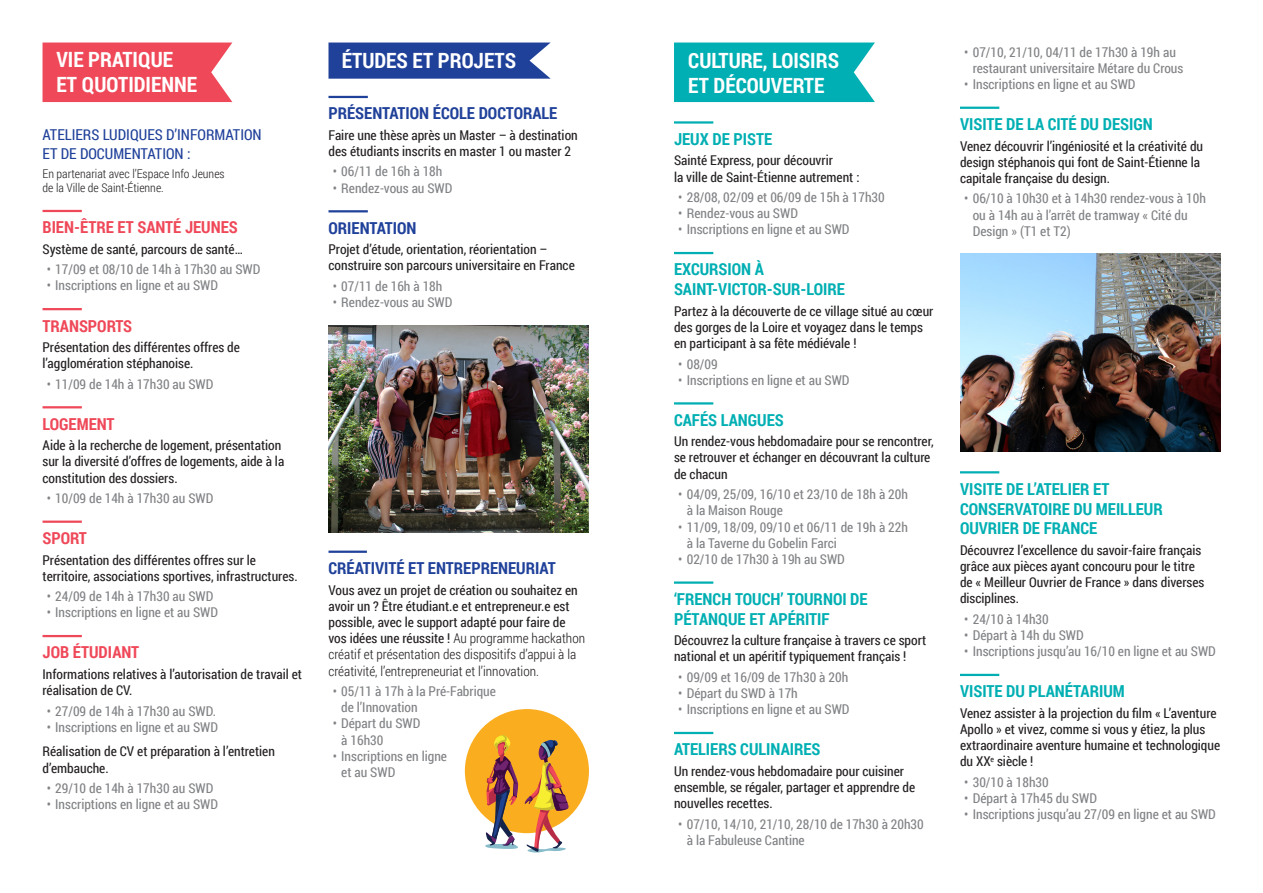
<style>
.page{position:relative;width:1263px;height:893px;background:#fff}
.page>*{position:absolute;margin:0;border:0;box-sizing:border-box;transform-origin:0 0}
.t1{font:700 21px/25.2px "Roboto Condensed";color:#fff}
.Titre{font:700 16.5px/19.8px "Roboto Condensed";color:#00afb3}
.Titre-2{font:700 16.5px "Roboto Condensed";color:#20419a}
.Titre-3{font:700 16.5px "Roboto Condensed";color:#ef4858}
.t2{font:15px/19.5px "Roboto Condensed";color:#20419a}
.Courant{font:13.5px/16.2px "Roboto Condensed";color:#231f20}
.t3{font:13.5px/16.2px "Roboto Condensed";color:#808285}
.Courant-2{font:300 12px/14.4px "Roboto Condensed";color:#231f20}
.s1{font-weight:300}
</style>
<div class="page">
<div style="left:465px;top:709px;width:124px;height:124px;background:#faad1e;border-radius:50%"></div>
<hr style="left:43px;top:210px;width:39px;height:2px;background:#ef4858">
<hr style="left:43px;top:308px;width:39px;height:2px;background:#ef4858">
<hr style="left:43px;top:406px;width:39px;height:2px;background:#ef4858">
<hr style="left:43px;top:521px;width:39px;height:2px;background:#ef4858">
<hr style="left:43px;top:635px;width:39px;height:2px;background:#ef4858">
<div style="left:43px;top:43px;width:189px;height:59px;background:#ef4858"></div>
<div style="left:674px;top:43px;width:201px;height:59px;background:#00afb3"></div>
<svg style="left:328px;top:43px;width:223px;height:36px;background:#2d4ca0"></svg>
<hr style="left:960px;top:107px;width:39px;height:2px;background:#00afb3">
<hr style="left:960px;top:471px;width:39px;height:2px;background:#00afb3">
<hr style="left:960px;top:674px;width:39px;height:2px;background:#00afb3">
<hr style="left:328px;top:96px;width:40px;height:2px;background:#20419a">
<hr style="left:328px;top:210px;width:40px;height:2px;background:#20419a">
<img style="left:328px;top:325px;width:261px;height:208px">
<img style="left:960px;top:253px;width:260px;height:198px">
<hr style="left:674px;top:121px;width:39px;height:3px;background:#00afb3">
<hr style="left:674px;top:252px;width:39px;height:2px;background:#00afb3">
<hr style="left:674px;top:402px;width:39px;height:3px;background:#00afb3">
<hr style="left:674px;top:581px;width:39px;height:3px;background:#00afb3">
<hr style="left:674px;top:732px;width:39px;height:2px;background:#00afb3">
<svg style="left:483px;top:735px;width:90px;height:118px"></svg>
<hr style="left:328px;top:551px;width:39px;height:2px;background:#20419a">
<p class="t1" style="left:342px;top:47px;width:176px">ÉTUDES ET PROJETS</p>
<p class="t3" style="left:973px;top:43px;width:212px;text-indent:-9px">• 07/10, 21/10, 04/11 de 17h30 à 19h au restaurant universitaire Métare du Crous</p>
<p class="t3" style="left:964px;top:76px;width:173px">• Inscriptions en ligne et au SWD</p>
<p class="Titre" style="left:960px;top:114px;width:194px">VISITE DE LA CITÉ DU DESIGN</p>
<p class="Courant" style="left:960px;top:137px;width:245px">Venez découvrir l’ingéniosité et la créativité du design stéphanois qui font de Saint-Étienne la capitale française du design.</p>
<p class="t3" style="left:973px;top:190px;width:235px;text-indent:-9px">• 06/10 à 10h30 et à 14h30 rendez-vous à 10h ou à 14h au à l’arrêt de tramway « Cité du<br>Design » (T1 et T2)</p>
<p class="t1" style="left:56px;top:46px;width:142px">VIE PRATIQUE<br>ET QUOTIDIENNE</p>
<p class="t1" style="left:688px;top:47px;width:152px">CULTURE, LOISIRS<br>ET DÉCOUVERTE</p>
<p class="Titre-2" style="left:328px;top:102px;width:230px">PRÉSENTATION ÉCOLE DOCTORALE</p>
<p class="Courant" style="left:328px;top:126px;width:251px">Faire une thèse après un Master – à destination des étudiants inscrits en master 1 ou master 2</p>
<p class="t3" style="left:333px;top:163px;width:111px">• 06/11 de 16h à 18h</p>
<p class="t3" style="left:333px;top:179px;width:121px">• Rendez-vous au SWD</p>
<p class="Titre-2" style="left:328px;top:216px;width:90px">ORIENTATION</p>
<p class="Courant" style="left:328px;top:241px;width:248px">Projet d’étude, orientation, réorientation – construire son parcours universitaire en France</p>
<p class="t3" style="left:333px;top:277px;width:111px">• 07/11 de 16h à 18h</p>
<p class="t3" style="left:333px;top:294px;width:121px">• Rendez-vous au SWD</p>
<p class="t2" style="left:43px;top:124px;width:221px">ATELIERS LUDIQUES D’INFORMATION<br>ET DE DOCUMENTATION :</p>
<p class="Courant-2" style="left:43px;top:166px;width:184px">En partenariat avec l’Espace Info Jeunes de la Ville de Saint-Étienne.</p>
<p class="Titre-3" style="left:43px;top:216px;width:197px">BIEN-ÊTRE ET SANTÉ JEUNES</p>
<p class="Courant" style="left:43px;top:240px;width:202px">Système de santé, parcours de santé…</p>
<p class="t3" style="left:47px;top:261px;width:215px">• 17/09 et 08/10 de 14h à 17h30 au SWD</p>
<p class="t3" style="left:47px;top:277px;width:173px">• Inscriptions en ligne et au SWD</p>
<p class="Titre-3" style="left:43px;top:314px;width:91px">TRANSPORTS</p>
<p class="Courant" style="left:43px;top:339px;width:199px">Présentation des différentes offres de l’agglomération stéphanoise.</p>
<p class="t3" style="left:47px;top:375px;width:168px">• 11/09 de 14h à 17h30 au SWD</p>
<p class="Titre-3" style="left:43px;top:412px;width:74px">LOGEMENT</p>
<p class="Courant" style="left:43px;top:437px;width:243px">Aide à la recherche de logement, présentation sur la diversité d’offres de logements, aide à la constitution des dossiers.</p>
<p class="t3" style="left:47px;top:490px;width:168px">• 10/09 de 14h à 17h30 au SWD</p>
<p class="Titre-3" style="left:43px;top:527px;width:46px">SPORT</p>
<p class="Courant" style="left:43px;top:551px;width:257px">Présentation des différentes offres sur le territoire, associations sportives, infrastructures.</p>
<p class="t3" style="left:47px;top:588px;width:168px">• 24/09 de 14h à 17h30 au SWD</p>
<p class="t3" style="left:47px;top:604px;width:173px">• Inscriptions en ligne et au SWD</p>
<p class="Titre-3" style="left:43px;top:641px;width:98px">JOB ÉTUDIANT</p>
<p class="Courant" style="left:43px;top:665px;width:261px">Informations relatives à l’autorisation de travail et réalisation de CV.</p>
<p class="t3" style="left:47px;top:702px;width:171px">• 27/09 de 14h à 17h30 au SWD.</p>
<p class="t3" style="left:47px;top:718px;width:173px">• Inscriptions en ligne et au SWD</p>
<p class="Courant" style="left:43px;top:743px;width:234px">Réalisation de CV et préparation à l’entretien d’embauche.</p>
<p class="t3" style="left:47px;top:780px;width:168px">• 29/10 de 14h à 17h30 au SWD</p>
<p class="t3" style="left:47px;top:796px;width:173px">• Inscriptions en ligne et au SWD</p>
<p class="Titre" style="left:674px;top:128px;width:100px">JEUX DE PISTE</p>
<p class="Courant" style="left:674px;top:152px;width:187px">Sainté Express, pour découvrir<br>la ville de Saint-Étienne autrement :</p>
<p class="t3" style="left:678px;top:189px;width:208px">• 28/08, 02/09 et 06/09 de 15h à 17h30</p>
<p class="t3" style="left:678px;top:205px;width:121px">• Rendez-vous au SWD</p>
<p class="t3" style="left:678px;top:221px;width:173px">• Inscriptions en ligne et au SWD</p>
<p class="Titre" style="left:674px;top:259px;width:172px">EXCURSION À<br>SAINT-VICTOR-SUR-LOIRE</p>
<p class="Courant" style="left:674px;top:302px;width:261px">Partez à la découverte de ce village situé au cœur des gorges de la Loire et voyagez dans le temps en participant à sa fête médiévale !</p>
<p class="t3" style="left:678px;top:355px;width:41px">• 08/09</p>
<p class="t3" style="left:678px;top:371px;width:173px">• Inscriptions en ligne et au SWD</p>
<p class="Titre" style="left:674px;top:409px;width:111px">CAFÉS LANGUES</p>
<p class="Courant" style="left:674px;top:433px;width:261px">Un rendez-vous hebdomadaire pour se rencontrer, se retrouver et échanger en découvrant la culture de chacun</p>
<p class="t3" style="left:687px;top:486px;width:223px;text-indent:-9px">• 04/09, 25/09, 16/10 et 23/10 de 18h à 20h à la Maison Rouge</p>
<p class="t3" style="left:687px;top:518px;width:223px;text-indent:-9px">• 11/09, 18/09, 09/10 et 06/11 de 19h à 22h à la Taverne du Gobelin Farci</p>
<p class="t3" style="left:678px;top:551px;width:168px">• 02/10 de 17h30 à 19h au SWD</p>
<p class="Titre" style="left:674px;top:589px;width:195px">‘FRENCH TOUCH’ TOURNOI DE<br>PÉTANQUE ET APÉRITIF</p>
<p class="Courant" style="left:674px;top:632px;width:254px">Découvrez la culture française à travers ce sport national et un apéritif typiquement français !</p>
<p class="t3" style="left:678px;top:668px;width:171px">• 09/09 et 16/09 de 17h30 à 20h</p>
<p class="t3" style="left:678px;top:685px;width:121px">• Départ du SWD à 17h</p>
<p class="t3" style="left:678px;top:701px;width:173px">• Inscriptions en ligne et au SWD</p>
<p class="Titre" style="left:674px;top:739px;width:148px">ATELIERS CULINAIRES</p>
<p class="Courant" style="left:674px;top:762px;width:243px">Un rendez-vous hebdomadaire pour cuisiner ensemble, se régaler, partager et apprendre de nouvelles recettes.</p>
<p class="t3" style="left:687px;top:815px;width:239px;text-indent:-9px">• 07/10, 14/10, 21/10, 28/10 de 17h30 à 20h30 à la Fabuleuse Cantine</p>
<p class="Titre" style="left:960px;top:478px;width:204px">VISITE DE L’ATELIER ET<br>CONSERVATOIRE DU MEILLEUR<br>OUVRIER DE FRANCE</p>
<p class="Courant" style="left:960px;top:541px;width:246px">Découvrez l’excellence du savoir-faire français grâce aux pièces ayant concouru pour le titre de « Meilleur Ouvrier de France » dans diverses disciplines.</p>
<p class="t3" style="left:964px;top:610px;width:86px">• 24/10 à 14h30</p>
<p class="t3" style="left:964px;top:627px;width:121px">• Départ à 14h du SWD</p>
<p class="t3" style="left:964px;top:643px;width:253px">• Inscriptions jusqu’au 16/10 en ligne et au SWD</p>
<p class="Titre" style="left:960px;top:681px;width:166px">VISITE DU PLANÉTARIUM</p>
<p class="Courant" style="left:960px;top:704px;width:262px">Venez assister à la projection du film « L’aventure Apollo » et vivez, comme si vous y étiez, la plus extraordinaire aventure humaine et technologique du XX<sup>e</sup> siècle !</p>
<p class="t3" style="left:964px;top:773px;width:86px">• 30/10 à 18h30</p>
<p class="t3" style="left:964px;top:790px;width:134px">• Départ à 17h45 du SWD</p>
<p class="t3" style="left:964px;top:806px;width:253px">• Inscriptions jusqu’au 27/09 en ligne et au SWD</p>
<p class="Titre-2" style="left:328px;top:557px;width:229px">CRÉATIVITÉ ET ENTREPRENEURIAT</p>
<p class="Courant" style="left:328px;top:581px;width:258px">Vous avez un projet de création ou souhaitez en avoir un ? Être étudiant.e et entrepreneur.e est possible, avec le support adapté pour faire de vos idées une réussite ! <span class="s1">Au programme hackathon créatif et présentation des dispositifs d’appui à la créativité, l’entrepreneuriat et l’innovation.</span></p>
<p class="t3" style="left:341px;top:683px;width:156px;text-indent:-9px">• 05/11 à 17h à la Pré-Fabrique de l’Innovation</p>
<p class="t3" style="left:341px;top:715px;width:81px;text-indent:-9px">• Départ du SWD à 16h30</p>
<p class="t3" style="left:341px;top:747px;width:107px;text-indent:-9px">• Inscriptions en ligne et au SWD</p>
</div>
